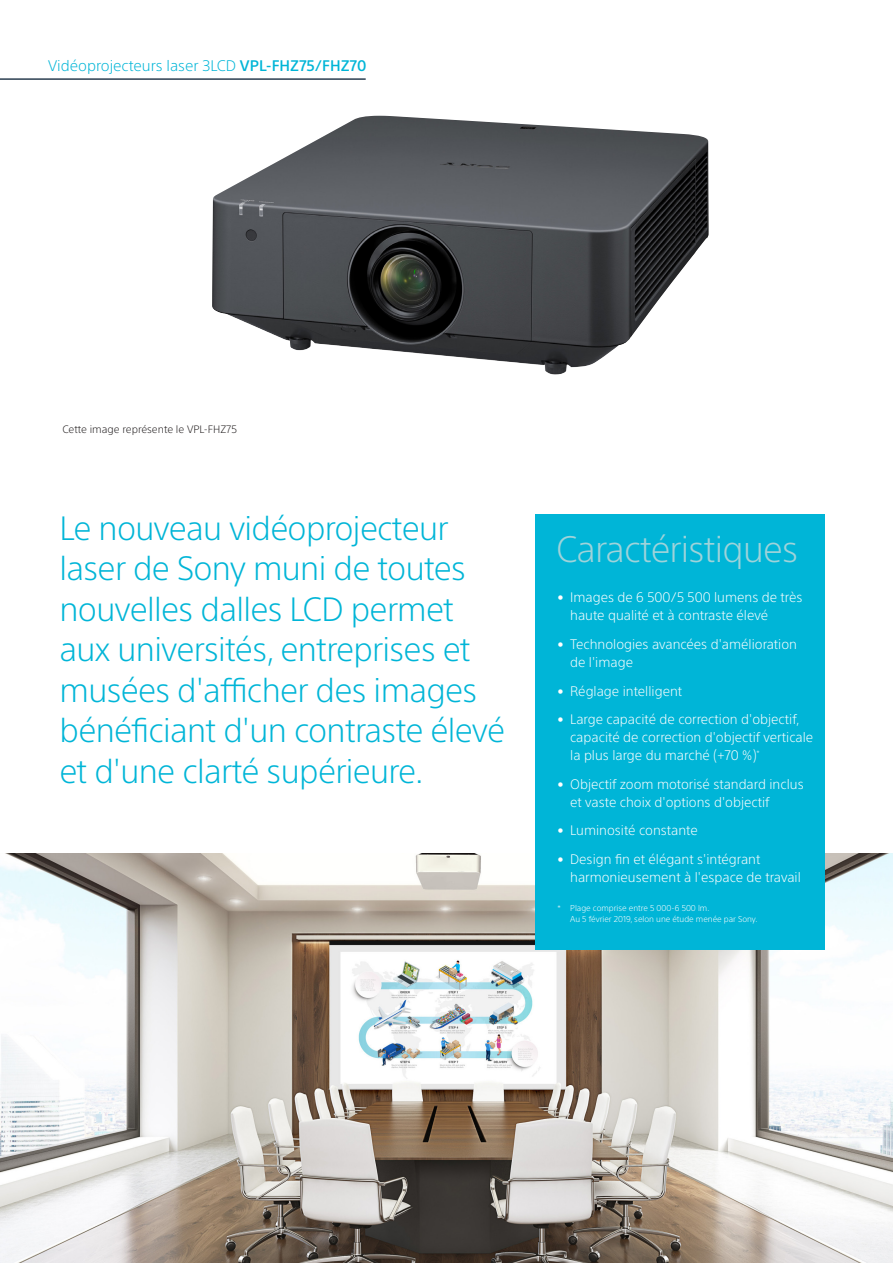
<style>
.page{position:relative;width:893px;height:1263px;background:#fff}
.page>*{position:absolute;margin:0;border:0;box-sizing:border-box;transform-origin:0 0}
.t1{font:300 36px "SST Std";letter-spacing:-.02em;color:#9fd3da}
.t2{font:300 33px/40.5px "SST Std";letter-spacing:-.02em;color:#00b5d7}
.t3{font:300 15px "SST Std";color:#00b5d7}
.t4{font:300 13.5px/18px "SST Std";color:#fff}
._8_11pt__body{font:300 10.5px "SST Pro";color:#231f20}
.t5{font:300 8.25px/10.5px "SST Std";color:#fff}
.s1{font-weight:500}
</style>
<div class="page">
<img style="left:0;top:853px;width:893px;height:410px">
<div style="left:536px;top:514px;width:289px;height:436px;background:#00b5d7"></div>
<img style="left:212px;top:116px;width:497px;height:259px">
<hr style="left:0;top:78px;width:366px;height:2px;background:#2b3e50">
<p class="t3" style="left:48px;top:56px;width:320px">Vidéoprojecteurs laser 3LCD <span class="s1">VPL-FHZ75/FHZ70</span></p>
<p class="_8_11pt__body" style="left:62px;top:423px;width:176px">Cette image représente le VPL-FHZ75</p>
<p class="t2" style="left:60px;top:508px;width:447px">Le nouveau vidéoprojecteur laser de Sony muni de toutes nouvelles dalles LCD permet aux universités, entreprises et musées d'afficher des images bénéficiant d'un contraste élevé et d'une clarté supérieure.</p>
<p class="t1" style="left:556px;top:528px;width:244px">Caractéristiques</p>
<p class="t4" style="left:570px;top:588px;width:234px;text-indent:-13px">• Images de 6 500/5 500 lumens de très haute qualité et à contraste élevé</p>
<p class="t4" style="left:570px;top:635px;width:228px;text-indent:-13px">• Technologies avancées d'amélioration de l'image</p>
<p class="t4" style="left:557px;top:682px;width:126px">• Réglage intelligent</p>
<p class="t4" style="left:570px;top:710px;width:245px;text-indent:-13px">• Large capacité de correction d'objectif, capacité de correction d'objectif verticale la plus large du marché (+70 %)<sup>*</sup></p>
<p class="t4" style="left:570px;top:775px;width:235px;text-indent:-13px">• Objectif zoom motorisé standard inclus et vaste choix d'options d'objectif</p>
<p class="t4" style="left:557px;top:821px;width:142px">• Luminosité constante</p>
<p class="t4" style="left:570px;top:850px;width:232px;text-indent:-13px">• Design fin et élégant s'intégrant harmonieusement à l'espace de travail</p>
<p class="t5" style="left:570px;top:903px;width:189px;text-indent:-13px">* Plage comprise entre 5 000-6 500 lm.<br>Au 5 février 2019, selon une étude menée par Sony.</p>
</div>
